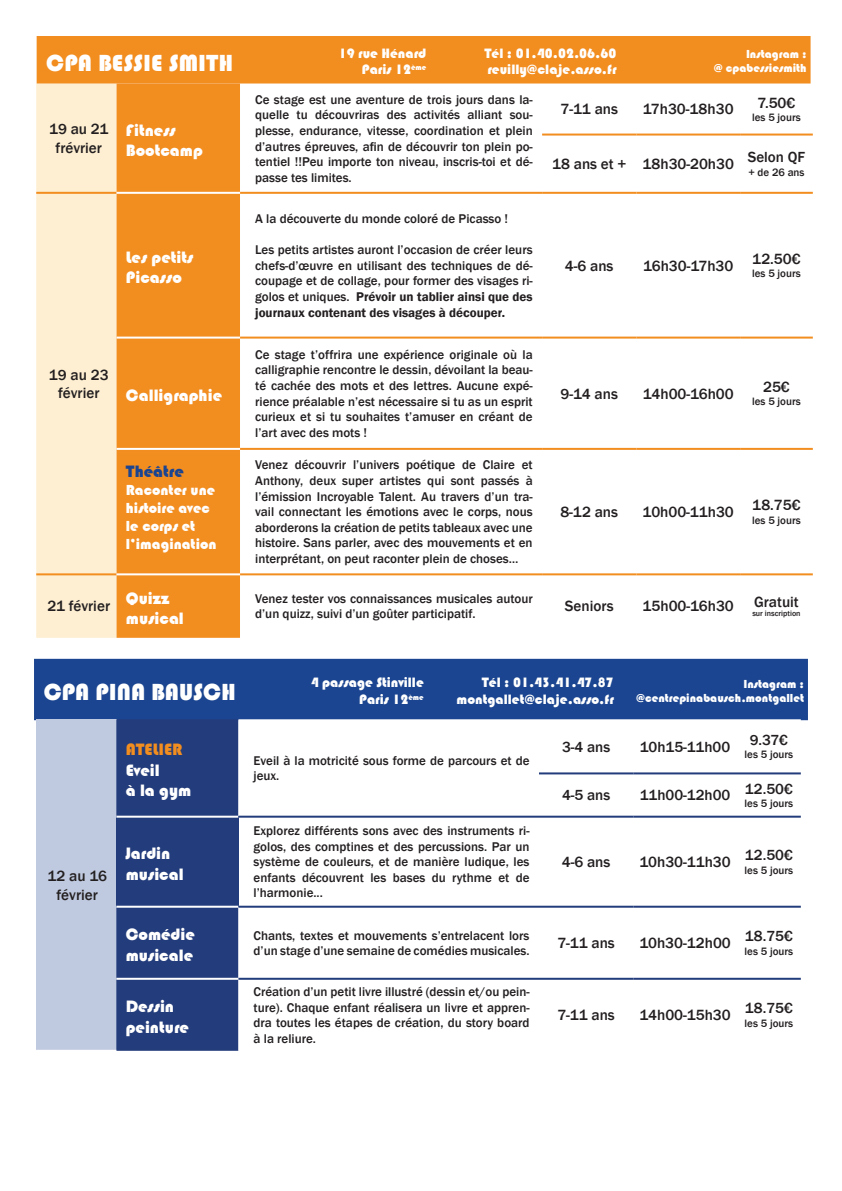
<style>
.page{position:relative;width:842px;height:1191px;background:#fff}
.page>*{position:absolute;margin:0;border:0;box-sizing:border-box;transform-origin:0 0}
.t1{font:24px "Bauhaus 93";color:#fff}
.t2{font:17px/20.4px "Bauhaus 93";color:#fff}
.t3{font:17px "Bauhaus 93";color:#1b4590}
.t4{font:17px "Bauhaus 93";color:#f28d20}
.t5{font:500 15.2px/18.2px "Franklin Gothic";color:#231f20;text-align:center}
.t6{font:15px/18px "Bauhaus 93";color:#fff}
.t7{font:500 15px "Franklin Gothic";color:#231f20}
.t8{font:14px/16.8px "Bauhaus 93";color:#fff;text-align:right}
.t9{font:500 13px/15.6px "Franklin Gothic";color:#231f20;text-align:justify}
.t10{font:12px/14.4px "Bauhaus 93";color:#fff;text-align:right}
.t11{font:500 11px "Franklin Gothic";color:#231f20}
.t12{font:500 8px "Franklin Gothic";color:#231f20}
.s1{font-weight:600}
</style>
<div class="page">
<div style="left:36px;top:83px;width:81px;height:555px;background:#feefd2"></div>
<div style="left:117px;top:83px;width:123px;height:555px;background:#f28d20"></div>
<svg style="left:240px;top:83px;width:573px;height:493px"></svg>
<hr style="left:542px;top:134px;width:94px;height:2px;background:#f28d20">
<hr style="left:636px;top:134px;width:104px;height:2px;background:#f28d20">
<hr style="left:740px;top:134px;width:73px;height:2px;background:#f28d20">
<hr style="left:36px;top:192px;width:81px;height:2px;background:#f28d20">
<hr style="left:117px;top:192px;width:123px;height:2px;background:#fff">
<hr style="left:240px;top:192px;width:302px;height:2px;background:#f28d20">
<hr style="left:542px;top:192px;width:94px;height:2px;background:#f28d20">
<hr style="left:636px;top:192px;width:104px;height:2px;background:#f28d20">
<hr style="left:740px;top:192px;width:73px;height:2px;background:#f28d20">
<hr style="left:117px;top:336px;width:123px;height:2px;background:#fff">
<hr style="left:240px;top:336px;width:302px;height:2px;background:#f28d20">
<hr style="left:542px;top:336px;width:94px;height:2px;background:#f28d20">
<hr style="left:636px;top:336px;width:104px;height:2px;background:#f28d20">
<hr style="left:740px;top:336px;width:73px;height:2px;background:#f28d20">
<hr style="left:36px;top:573px;width:81px;height:2px;background:#f28d20">
<hr style="left:117px;top:448px;width:123px;height:2px;background:#fff">
<hr style="left:117px;top:573px;width:123px;height:2px;background:#fff">
<hr style="left:240px;top:448px;width:302px;height:2px;background:#f28d20">
<hr style="left:542px;top:448px;width:94px;height:2px;background:#f28d20">
<hr style="left:636px;top:448px;width:104px;height:2px;background:#f28d20">
<hr style="left:740px;top:448px;width:73px;height:2px;background:#f28d20">
<hr style="left:240px;top:573px;width:302px;height:2px;background:#f28d20">
<hr style="left:542px;top:573px;width:94px;height:2px;background:#f28d20">
<hr style="left:636px;top:573px;width:104px;height:2px;background:#f28d20">
<hr style="left:740px;top:573px;width:73px;height:2px;background:#f28d20">
<div style="left:37px;top:36px;width:773px;height:47px;background:#f28d20"></div>
<div style="left:34px;top:659px;width:774px;height:61px;background:#1b4590"></div>
<div style="left:36px;top:719px;width:80px;height:331px;background:#bfc9df"></div>
<div style="left:116px;top:719px;width:122px;height:331px;background:#233c7b"></div>
<svg style="left:238px;top:719px;width:563px;height:331px"></svg>
<div style="left:116px;top:816px;width:122px;height:90px;background:#233c7b"></div>
<hr style="left:116px;top:815px;width:122px;height:2px;background:#fff">
<hr style="left:116px;top:905px;width:122px;height:2px;background:#fff">
<hr style="left:116px;top:977px;width:122px;height:2px;background:#fff">
<hr style="left:36px;top:1049px;width:80px;height:2px;background:#fff">
<hr style="left:539px;top:772px;width:94px;height:2px;background:#233c7b">
<hr style="left:633px;top:772px;width:104px;height:2px;background:#233c7b">
<hr style="left:737px;top:772px;width:64px;height:2px;background:#233c7b">
<hr style="left:238px;top:815px;width:301px;height:2px;background:#233c7b">
<hr style="left:539px;top:815px;width:94px;height:2px;background:#233c7b">
<hr style="left:633px;top:815px;width:104px;height:2px;background:#233c7b">
<hr style="left:737px;top:815px;width:64px;height:2px;background:#233c7b">
<hr style="left:238px;top:905px;width:301px;height:2px;background:#233c7b">
<hr style="left:539px;top:905px;width:94px;height:2px;background:#233c7b">
<hr style="left:633px;top:905px;width:104px;height:2px;background:#233c7b">
<hr style="left:737px;top:905px;width:64px;height:2px;background:#233c7b">
<hr style="left:238px;top:977px;width:301px;height:2px;background:#233c7b">
<hr style="left:539px;top:977px;width:94px;height:2px;background:#233c7b">
<hr style="left:633px;top:977px;width:104px;height:2px;background:#233c7b">
<hr style="left:737px;top:977px;width:64px;height:2px;background:#233c7b">
<h1 class="t1" style="left:46px;top:50px;width:189px">CPA BESSIE SMITH</h1>
<p class="t8" style="left:339px;top:45px;width:89px">19 rue Hénard<br>Paris 12<sup>ème</sup></p>
<p class="t8" style="left:484px;top:45px;width:134px;text-align:left">Tél : 01.40.02.06.60 reuilly@claje.asso.fr</p>
<p class="t10" style="left:714px;top:47px;width:94px">Instagram :<br>@ cpabessiesmith</p>
<p class="t5" style="left:49px;top:121px;width:61px">19 au 21 frévrier</p>
<h2 class="t2" style="left:126px;top:120px;width:78px">Fitness<br>Bootcamp</h2>
<h2 class="t2" style="left:126px;top:247px;width:69px">Les petits<br>Picasso</h2>
<p class="t5" style="left:49px;top:366px;width:61px">19 au 23 février</p>
<h2 class="t2" style="left:126px;top:385px;width:98px">Calligraphie</h2>
<h2 class="t3" style="left:126px;top:463px;width:59px">Théâtre</h2>
<p class="t6" style="left:126px;top:481px;width:92px">Raconter une histoire avec le corps et l’imagination</p>
<p class="t9" style="left:255px;top:92px;width:279px">Ce stage est une aventure de trois jours dans la&shy;quelle tu découvriras des activités alliant sou&shy;plesse, endurance, vitesse, coordination et plein d’autres épreuves, afin de découvrir ton plein po&shy;tentiel !!Peu importe ton niveau, inscris-toi et dé&shy;passe tes limites.</p>
<p class="t5" style="left:560px;top:101px;width:59px">7-11 ans</p>
<p class="t5" style="left:643px;top:101px;width:92px">17h30-18h30</p>
<p class="t5" style="left:757px;top:94px;width:40px">7.50€</p>
<p class="t11" style="left:752px;top:113px;width:50px">les 5 jours</p>
<p class="t5" style="left:552px;top:156px;width:255px">18 ans et + 18h30-20h30 <sup>Selon</sup> <sup>QF</sup></p>
<p class="t11" style="left:748px;top:167px;width:58px">+ de 26 ans</p>
<p class="t9" style="left:255px;top:212px;width:255px">A la découverte du monde coloré de Picasso !</p>
<p class="t9" style="left:255px;top:243px;width:279px">Les petits artistes auront l’occasion de créer leurs chefs-d’œuvre en utilisant des techniques de dé&shy;coupage et de collage, pour former des visages ri&shy;golos et uniques. <span class="s1">Prévoir un tablier ainsi que des journaux contenant des visages à découper.</span></p>
<p class="t9" style="left:255px;top:347px;width:279px">Ce stage t’offrira une expérience originale où la calligraphie rencontre le dessin, dévoilant la beau&shy;té cachée des mots et des lettres. Aucune expé&shy;rience préalable n’est nécessaire si tu as un esprit curieux et si tu souhaites t’amuser en créant de l’art avec des mots !</p>
<p class="t9" style="left:255px;top:458px;width:279px">Venez découvrir l’univers poétique de Claire et Anthony, deux super artistes qui sont passés à l’émission Incroyable Talent. Au travers d’un tra&shy;vail connectant les émotions avec le corps, nous aborderons la création de petits tableaux avec une histoire. Sans parler, avec des mouvements et en interprétant, on peut raconter plein de choses…</p>
<p class="t5" style="left:565px;top:257px;width:50px">4-6 ans</p>
<p class="t5" style="left:643px;top:257px;width:159px">16h30-17h30 12.50€</p>
<p class="t11" style="left:752px;top:269px;width:50px">les 5 jours</p>
<p class="t5" style="left:560px;top:385px;width:59px">9-14 ans</p>
<p class="t5" style="left:643px;top:385px;width:93px">14h00-16h00</p>
<p class="t5" style="left:763px;top:379px;width:28px">25€</p>
<p class="t11" style="left:752px;top:397px;width:50px">les 5 jours</p>
<p class="t5" style="left:560px;top:504px;width:59px">8-12 ans</p>
<p class="t5" style="left:643px;top:504px;width:160px">10h00-11h30 18.75€</p>
<p class="t11" style="left:752px;top:515px;width:50px">les 5 jours</p>
<p class="t5" style="left:47px;top:598px;width:64px">21 février</p>
<h2 class="t2" style="left:126px;top:588px;width:59px">Quizz musical</h2>
<p class="t9" style="left:255px;top:591px;width:279px">Venez tester vos connaissances musicales autour d’un quizz, suivi d’un goûter participatif.</p>
<p class="t5" style="left:565px;top:598px;width:50px">Seniors</p>
<p class="t5" style="left:643px;top:598px;width:93px">15h00-16h30</p>
<p class="t5" style="left:754px;top:593px;width:46px">Gratuit</p>
<p class="t12" style="left:752px;top:610px;width:50px">sur inscription</p>
<h1 class="t1" style="left:44px;top:680px;width:194px">CPA PINA BAUSCH</h1>
<p class="t8" style="left:311px;top:674px;width:115px">4 passage Stinville<br>Paris 12<sup>ème</sup></p>
<p class="t8" style="left:457px;top:674px;width:159px">Tél : 01.43.41.47.87 montgallet@claje.asso.fr</p>
<p class="t10" style="left:636px;top:677px;width:169px">Instagram : @centrepinabausch.montgallet</p>
<p class="t5" style="left:47px;top:868px;width:61px">12 au 16 février</p>
<h2 class="t4" style="left:126px;top:740px;width:58px">ATELIER</h2>
<h2 class="t2" style="left:126px;top:760px;width:67px">Eveil<br>à la gym</h2>
<p class="t9" style="left:254px;top:753px;width:277px">Eveil à la motricité sous forme de parcours et de jeux.</p>
<h2 class="t2" style="left:126px;top:843px;width:59px">Jardin musical</h2>
<p class="t9" style="left:254px;top:823px;width:278px">Explorez différents sons avec des instruments ri&shy;golos, des comptines et des percussions. Par un système de couleurs, et de manière ludique, les enfants découvrent les bases du rythme et de l’harmonie...</p>
<p class="t7" style="left:562px;top:740px;width:50px">3-4 ans</p>
<p class="t7" style="left:640px;top:740px;width:92px">10h15-11h00</p>
<p class="t7" style="left:750px;top:734px;width:40px">9.37€</p>
<p class="t11" style="left:745px;top:750px;width:50px">les 5 jours</p>
<p class="t7" style="left:562px;top:789px;width:50px">4-5 ans</p>
<p class="t7" style="left:640px;top:789px;width:155px">11h00-12h00 12.50€</p>
<p class="t11" style="left:745px;top:798px;width:50px">les 5 jours</p>
<p class="t5" style="left:562px;top:853px;width:50px">4-6 ans</p>
<p class="t5" style="left:639px;top:853px;width:155px">10h30-11h30 <sup>12.50€</sup></p>
<p class="t11" style="left:745px;top:865px;width:50px">les 5 jours</p>
<h2 class="t2" style="left:126px;top:924px;width:71px">Comédie musicale</h2>
<p class="t9" style="left:254px;top:928px;width:277px">Chants, textes et mouvements s’entrelacent lors d’un stage d’une semaine de comédies musicales.</p>
<p class="t5" style="left:557px;top:934px;width:59px">7-11 ans</p>
<p class="t5" style="left:639px;top:934px;width:155px">10h30-12h00 <sup>18.75€</sup></p>
<p class="t11" style="left:745px;top:946px;width:50px">les 5 jours</p>
<h2 class="t2" style="left:126px;top:996px;width:65px">Dessin peinture</h2>
<p class="t9" style="left:254px;top:984px;width:278px">Création d’un petit livre illustré (dessin et/ou pein&shy;ture). Chaque enfant réalisera un livre et appren&shy;dra toutes les étapes de création, du story board à la reliure.</p>
<p class="t5" style="left:557px;top:1006px;width:59px">7-11 ans</p>
<p class="t5" style="left:639px;top:1006px;width:155px">14h00-15h30 <sup>18.75€</sup></p>
<p class="t11" style="left:745px;top:1018px;width:50px">les 5 jours</p>
</div>
